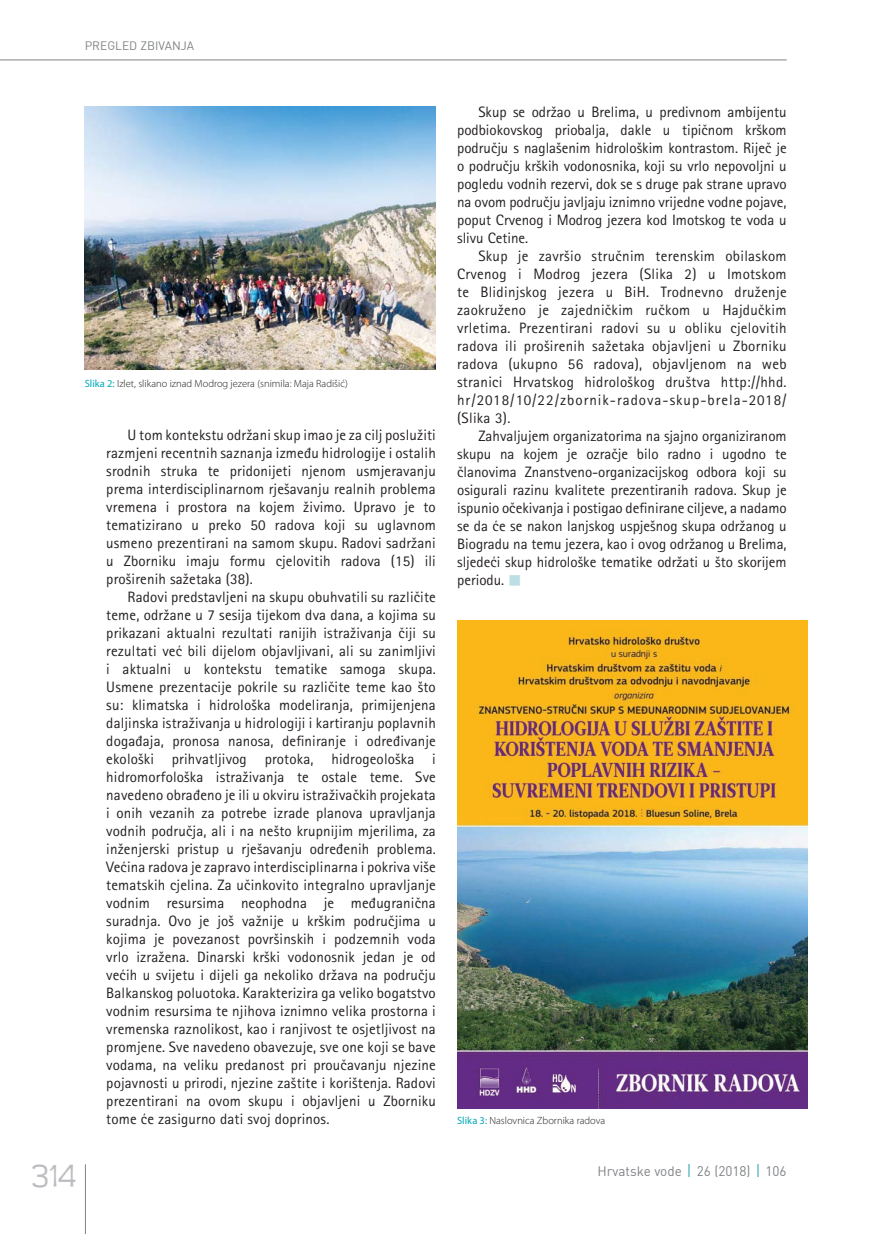
<style>
.page{position:relative;width:893px;height:1234px;background:#fff}
.page>*{position:absolute;margin:0;border:0;box-sizing:border-box;transform-origin:0 0}
.t1{font:300 36px "Teen";color:#bbbdc0}
.t2{font:15px/18px "Rotis Sans Serifklemy";letter-spacing:.01em;color:#231f20;text-align:justify}
.t3{font:13.5px "DIN";color:#808285}
.t4{font:12px "DIN";color:#808285}
.t5{font:300 10.5px "Myriad Pro";color:#231f20}
.s1{font-weight:400;color:#00aab9}
.s2{color:#bbdfe4}
</style>
<div class="page">
<hr style="left:85px;top:1164px;width:1px;height:69px;background:#808285">
<hr style="left:0;top:60px;width:787px;height:1px;background:#808285">
<svg style="left:689px;top:1164px;width:1px;height:12px"></svg>
<svg style="left:757px;top:1164px;width:2px;height:12px"></svg>
<img style="left:85px;top:106px;width:351px;height:263px">
<img style="left:457px;top:620px;width:351px;height:487px">
<p class="t4" style="left:85px;top:37px;width:111px">PREGLED ZBIVANJA</p>
<p class="t5" style="left:85px;top:379px;width:265px"><span class="s1">Slika 2:</span> Izlet, slikano iznad Modrog jezera (snimila: Maja Radišić)</p>
<p class="t2" style="left:106px;top:425px;width:331px;text-indent:21px">U tom kontekstu održani skup imao je za cilj poslužiti razmjeni recentnih saznanja između hidrologije i ostalih srodnih struka te pridonijeti njenom usmjeravanju prema interdisciplinarnom rješavanju realnih problema vremena i prostora na kojem živimo. Upravo je to tematizirano u preko 50 radova koji su uglavnom usmeno prezentirani na samom skupu. Radovi sadržani u Zborniku imaju formu cjelovitih radova (15) ili proširenih sažetaka (38).</p>
<p class="t2" style="left:106px;top:587px;width:331px;text-indent:21px">Radovi predstavljeni na skupu obuhvatili su različite teme, održane u 7 sesija tijekom dva dana, a kojima su prikazani aktualni rezultati ranijih istraživanja čiji su rezultati već bili dijelom objavljivani, ali su zanimljivi i aktualni u kontekstu tematike samoga skupa.<br>Usmene prezentacije pokrile su različite teme kao što su: klimatska i hidrološka modeliranja, primijenjena daljinska istraživanja u hidrologiji i kartiranju poplavnih događaja, pronosa nanosa, definiranje i određivanje ekološki prihvatljivog protoka, hidrogeološka i hidromorfološka istraživanja te ostale teme. Sve navedeno obrađeno je ili u okviru istraživačkih projekata i onih vezanih za potrebe izrade planova upravljanja vodnih područja, ali i na nešto krupnijim mjerilima, za inženjerski pristup u rješavanju određenih problema.<br>Većina radova je zapravo interdisciplinarna i pokriva više tematskih cjelina. Za učinkovito integralno upravljanje vodnim resursima neophodna je međugranična suradnja. Ovo je još važnije u krškim područjima u kojima je povezanost površinskih i podzemnih voda vrlo izražena. Dinarski krški vodonosnik jedan je od većih u svijetu i dijeli ga nekoliko država na području Balkanskog poluotoka. Karakterizira ga veliko bogatstvo vodnim resursima te njihova iznimno velika prostorna i vremenska raznolikost, kao i ranjivost te osjetljivost na promjene. Sve navedeno obavezuje, sve one koji se bave vodama, na veliku predanost pri proučavanju njezine pojavnosti u prirodi, njezine zaštite i korištenja. Radovi prezentirani na ovom skupu i objavljeni u Zborniku tome će zasigurno dati svoj doprinos.</p>
<p class="t2" style="left:457px;top:102px;width:331px;text-indent:21px">Skup se održao u Brelima, u predivnom ambijentu podbiokovskog priobalja, dakle u tipičnom krškom području s naglašenim hidrološkim kontrastom. Riječ je o području krških vodonosnika, koji su vrlo nepovoljni u pogledu vodnih rezervi, dok se s druge pak strane upravo na ovom području javljaju iznimno vrijedne vodne pojave, poput Crvenog i Modrog jezera kod Imotskog te voda u slivu Cetine.</p>
<p class="t2" style="left:457px;top:246px;width:331px;text-indent:21px">Skup je završio stručnim terenskim obilaskom Crvenog i Modrog jezera (Slika 2) u Imotskom te Blidinjskog jezera u BiH. Trodnevno druženje zaokruženo je zajedničkim ručkom u Hajdučkim vrletima. Prezentirani radovi su u obliku cjelovitih radova ili proširenih sažetaka objavljeni u Zborniku radova (ukupno 56 radova), objavljenom na web stranici Hrvatskog hidrološkog društva http://hhd. hr/2018/10/22/zbornik-radova-skup-brela-2018/ (Slika 3).</p>
<p class="t2" style="left:457px;top:426px;width:331px;text-indent:21px">Zahvaljujem organizatorima na sjajno organiziranom skupu na kojem je ozračje bilo radno i ugodno te članovima Znanstveno-organizacijskog odbora koji su osigurali razinu kvalitete prezentiranih radova. Skup je ispunio očekivanja i postigao definirane ciljeve, a nadamo se da će se nakon lanjskog uspješnog skupa održanog u Biogradu na temu jezera, kao i ovog održanog u Brelima, sl jedeći skup hidrološke tematike održati u što skorijem periodu. <span class="s2">■</span></p>
<p class="t5" style="left:457px;top:1116px;width:150px"><span class="s1">Slika 3:</span> Naslovnica Zbornika radova</p>
<h1 class="t1" style="left:31px;top:1156px;width:47px">314</h1>
<p class="t3" style="left:597px;top:1161px;width:191px">Hrvatske vode 26 (2018) 106</p>
</div>
